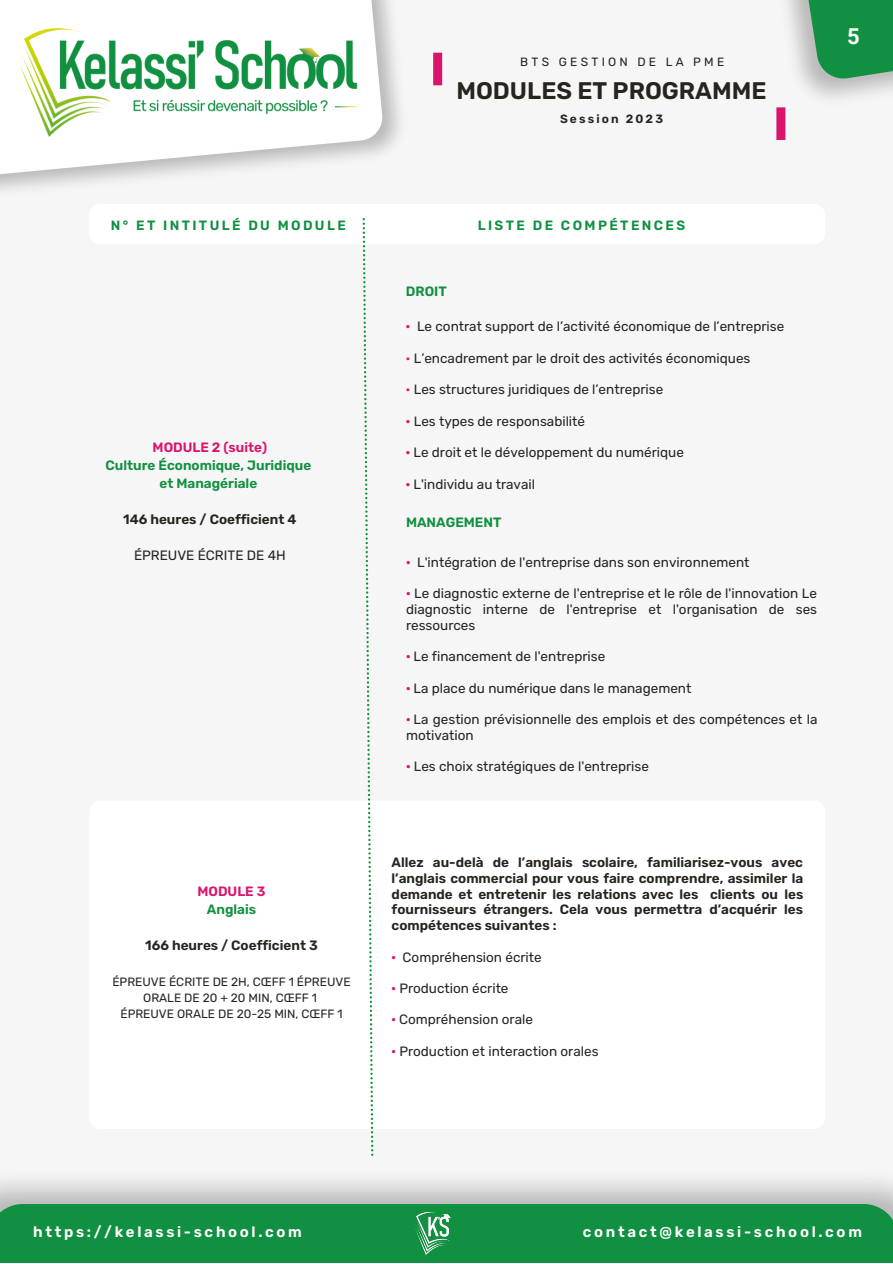
<style>
.page{position:relative;width:893px;height:1264px;background:#fff}
.page>*{position:absolute;margin:0;border:0;box-sizing:border-box;transform-origin:0 0}
.t1{font:600 24px "Rubik";color:#27231f}
.t2{font:700 21.9px "Roboto";color:#fff}
.t3{font:600 15px "Rubik";letter-spacing:.18em;color:#fff}
.t4{font:13.5px/15.8px "Rubik";color:#27231f;text-align:justify}
.t5{font:600 13.5px/15.8px "Rubik";color:#27231f;text-align:justify}
.t6{font:600 13.5px "Rubik";color:#109040}
.t7{font:600 13.5px "Rubik";letter-spacing:.18em;color:#109040}
.t8{font:600 13.5px "Rubik";color:#dc136c}
.t9{font:12px/16px "Rubik";color:#27231f;text-align:center}
.t10{font:12px "Rubik";letter-spacing:.275em;color:#27231f}
.t11{font:600 12px "Rubik";letter-spacing:.18em;color:#27231f}
.s1{font-weight:600;color:#dc136c}
.s2{color:#dc136c}
</style>
<div class="page">
<div style="left:0;top:0;width:892px;height:1262px;background:#f6f6f6"></div>
<svg style="left:782px;top:0;width:110px;height:82px;background:#58aa77"></svg>
<svg style="left:0;top:0;width:384px;height:195px"></svg>
<img style="left:5px;top:6px;width:367px;height:140px">
<div style="left:0;top:1203px;width:892px;height:59px;background:#109040"></div>
<img style="left:406px;top:1206px;width:54px;height:51px">
<div style="left:89px;top:204px;width:735px;height:40px;background:#fff;border-radius:11px"></div>
<div style="left:89px;top:800px;width:735px;height:329px;background:#fff;border-radius:11px"></div>
<svg style="left:362px;top:218px;width:11px;height:937px"></svg>
<div style="left:433px;top:53px;width:9px;height:32px;background:#dc136c"></div>
<div style="left:776px;top:107px;width:9px;height:33px;background:#dc136c"></div>
<p class="t10" style="left:520px;top:55px;width:205px">BTS GESTION DE LA PME</p>
<p class="t1" style="left:456px;top:77px;width:311px">MODULES ET PROGRAMME</p>
<p class="t11" style="left:560px;top:112px;width:105px">Session 2023</p>
<p class="t2" style="left:847px;top:24px;width:14px">5</p>
<p class="t7" style="left:111px;top:217px;width:236px">N° ET INTITULÉ DU MODULE</p>
<p class="t7" style="left:477px;top:217px;width:209px">LISTE DE COMPÉTENCES</p>
<p class="t8" style="left:153px;top:440px;width:116px">MODULE 2 (suite)</p>
<p class="t6" style="left:105px;top:458px;width:207px">Culture Économique, Juridique</p>
<p class="t6" style="left:159px;top:476px;width:99px">et Managériale</p>
<p class="t5" style="left:123px;top:512px;width:175px">146 heures / Coefficient 4</p>
<p class="t4" style="left:134px;top:548px;width:153px">ÉPREUVE ÉCRITE DE 4H</p>
<p class="t8" style="left:197px;top:883px;width:69px">MODULE 3</p>
<p class="t6" style="left:207px;top:901px;width:51px">Anglais</p>
<p class="t5" style="left:145px;top:937px;width:174px">166 heures / Coefficient 3</p>
<p class="t9" style="left:112px;top:973px;width:240px">ÉPREUVE ÉCRITE DE 2H, CŒFF 1 ÉPREUVE<br>ORALE DE 20 + 20 MIN, CŒFF 1</p>
<p class="t9" style="left:120px;top:1005px;width:224px">ÉPREUVE ORALE DE 20-25 MIN, CŒFF 1</p>
<p class="t6" style="left:406px;top:283px;width:42px">DROIT</p>
<p class="t4" style="left:406px;top:319px;width:380px"><span class="s1">·</span> Le contrat support de l’activité économique de l’entreprise</p>
<p class="t4" style="left:406px;top:350px;width:346px"><span class="s2">·</span> L’encadrement par le droit des activités économiques</p>
<p class="t4" style="left:406px;top:382px;width:259px"><span class="s2">·</span> Les structures juridiques de l’entreprise</p>
<p class="t4" style="left:406px;top:413px;width:180px"><span class="s1">·</span> Les types de responsabilité</p>
<p class="t4" style="left:406px;top:445px;width:279px"><span class="s1">·</span> Le droit et le développement du numérique</p>
<p class="t4" style="left:406px;top:476px;width:131px"><span class="s1">·</span> L'individu au travail</p>
<p class="t6" style="left:406px;top:514px;width:97px">MANAGEMENT</p>
<p class="t4" style="left:406px;top:554px;width:345px"><span class="s1">·</span> L'intégration de l'entreprise dans son environnement</p>
<p class="t4" style="left:406px;top:585px;width:412px"><span class="s1">·</span> Le diagnostic externe de l'entreprise et le rôle de l'innovation Le diagnostic interne de l'entreprise et l'organisation de ses ressources</p>
<p class="t4" style="left:406px;top:648px;width:201px"><span class="s1">·</span> Le financement de l'entreprise</p>
<p class="t4" style="left:406px;top:680px;width:287px"><span class="s1">·</span> La place du numérique dans le management</p>
<p class="t4" style="left:406px;top:711px;width:413px"><span class="s1">·</span> La gestion prévisionnelle des emplois et des compétences et la motivation</p>
<p class="t4" style="left:406px;top:759px;width:244px"><span class="s1">·</span> Les choix stratégiques de l'entreprise</p>
<p class="t5" style="left:391px;top:854px;width:413px">Allez au-delà de l’anglais scolaire, familiarisez-vous avec l’anglais commercial pour vous faire comprendre, assimiler la demande et entretenir les relations avec les clients ou les fournisseurs étrangers. Cela vous permettra d’acquérir les compétences suivantes :</p>
<p class="t4" style="left:391px;top:949px;width:152px"><span class="s1">·</span> Compréhension écrite</p>
<p class="t4" style="left:391px;top:980px;width:118px"><span class="s1">·</span> Production écrite</p>
<p class="t4" style="left:391px;top:1011px;width:143px"><span class="s1">·</span> Compréhension orale</p>
<p class="t4" style="left:391px;top:1043px;width:208px"><span class="s1">·</span> Production et interaction orales</p>
<p class="t3" style="left:33px;top:1223px;width:270px">https://kelassi-school.com</p>
<p class="t3" style="left:583px;top:1223px;width:280px">contact@kelassi-school.com</p>
</div>
